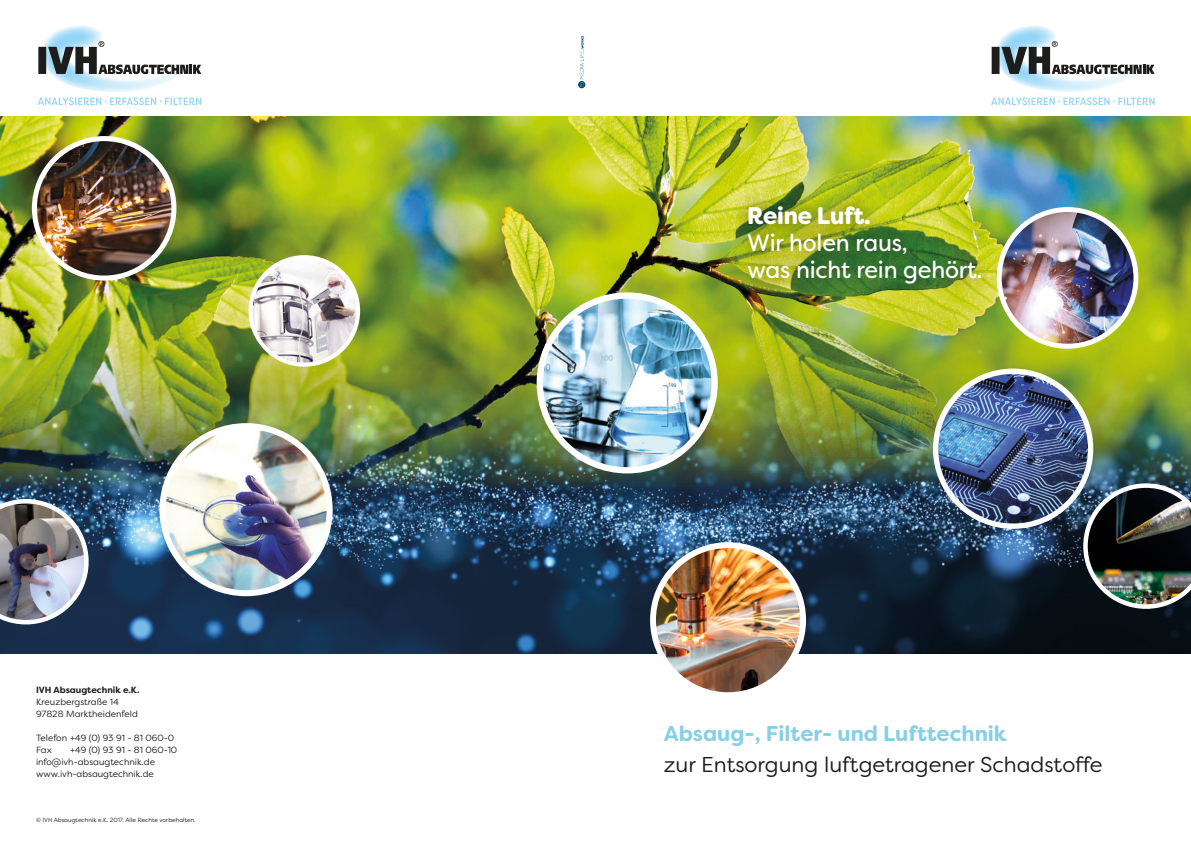
<style>
.page{position:relative;width:1191px;height:842px;background:#fff}
.page>*{position:absolute;margin:0;border:0;box-sizing:border-box;transform-origin:0 0}
.t1{font:24px/26.9px "Filson Soft";letter-spacing:-.01em;color:#fff;scale:.96 1}
.t2{font:900 24px "Filson Soft";letter-spacing:-.01em;color:#fff;scale:.96 1}
.t3{font:21.5px "Filson Soft";color:#1d1d1b}
.t4{font:700 21.5px "Filson Soft";color:#86cfe5}
.t5{font:9px/12px "Filson Soft";color:#1d1d1b}
.t6{font:700 9px "Filson Soft";color:#1d1d1b}
.t7{font:6px "Filson Soft";color:#1d1d1b}
</style>
<div class="page">
<img style="left:0;top:488px;width:1191px;height:166px">
<img style="left:0;top:117px;width:1191px;height:371px">
<svg style="left:578px;top:81px;width:7px;height:7px"></svg>
<svg style="left:580px;top:36px;width:4px;height:50px"></svg>
<img style="left:251px;top:257px;width:107px;height:108px;border-radius:54px">
<div style="left:248px;top:255px;width:112px;height:112px;border:4px solid #fff;border-radius:50%"></div>
<img style="left:999px;top:210px;width:137px;height:136px;border-radius:68px">
<div style="left:996px;top:207px;width:142px;height:142px;border:5px solid #fff;border-radius:50%"></div>
<img style="left:162px;top:426px;width:168px;height:167px;border-radius:84px">
<div style="left:159px;top:423px;width:174px;height:173px;border:6px solid #fff;border-radius:50%"></div>
<img style="left:540px;top:296px;width:174px;height:174px;border-radius:87px">
<div style="left:536px;top:292px;width:181px;height:181px;border:6px solid #fff;border-radius:50%"></div>
<img style="left:653px;top:545px;width:150px;height:150px;border-radius:75px">
<div style="left:650px;top:542px;width:156px;height:156px;border:6px solid #fff;border-radius:50%"></div>
<img style="left:935px;top:371px;width:155px;height:152px">
<div style="left:933px;top:369px;width:160px;height:160px;border:5px solid #fff;border-radius:50%"></div>
<img style="left:1083px;top:483px;width:108px;height:126px">
<img style="left:0;top:499px;width:89px;height:125px">
<img style="left:34px;top:139px;width:140px;height:139px;border-radius:70px">
<div style="left:32px;top:136px;width:144px;height:145px;border:5px solid #fff;border-radius:50%"></div>
<svg style="left:991px;top:25px;width:163px;height:80px"></svg>
<svg style="left:38px;top:25px;width:163px;height:80px"></svg>
<div style="left:731px;top:190px;width:266px;height:111px;background:#1d1d1b;opacity:.75"></div>
<p class="t6" style="left:36px;top:684px;width:105px">IVH Absaugtechnik e.K.</p>
<p class="t5" style="left:36px;top:696px;width:103px">Kreuzbergstraße 14<br>97828 Marktheidenfeld</p>
<p class="t5" style="left:36px;top:732px;width:140px">Telefon +49 (0) 93 91 - 81 060-0<br>Fax</p>
<p class="t5" style="left:36px;top:744px;width:143px;text-indent:34px">+49 (0) 93 91 - 81 060-10 info@ivh-absaugtechnik.de www.ivh-absaugtechnik.de</p>
<p class="t7" style="left:36px;top:816px;width:161px">© IVH Absaugtechnik e.K. 2017. Alle Rechte vorbehalten.</p>
<h1 class="t2" style="left:747px;top:200px;width:130px">Reine Luft.</h1>
<h1 class="t1" style="left:747px;top:229px;width:247px">Wir holen raus,<br>was nicht rein gehört.</h1>
<h2 class="t4" style="left:663px;top:720px;width:344px">Absaug-, Filter- und Lufttechnik</h2>
<h2 class="t3" style="left:663px;top:751px;width:440px">zur Entsorgung luftgetragener Schadstoffe</h2>
</div>
